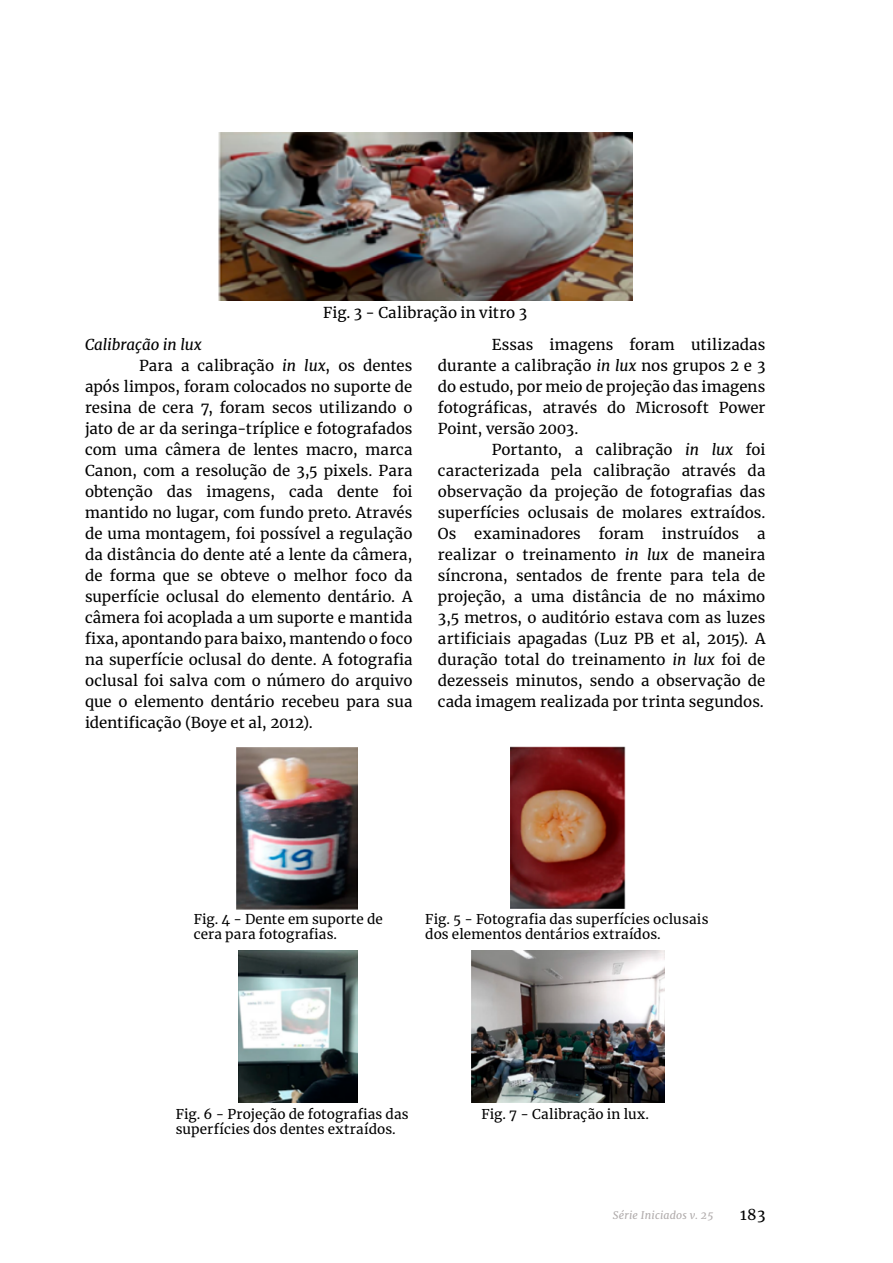
<style>
.page{position:relative;width:893px;height:1263px;background:#fff}
.page>*{position:absolute;margin:0;border:0;box-sizing:border-box;transform-origin:0 0}
.t1{font:15px/21px "Merriweather";letter-spacing:.005em;color:#000;text-align:justify}
.t2{font:italic 15px "Merriweather";color:#000}
.t3{font:13.5px/15px "Merriweather";letter-spacing:.01em;color:#000}
.t4{font:italic 10.5px "Merriweather";letter-spacing:.02em;color:#b1acac}
.s1{font-style:italic}
</style>
<div class="page">
<img style="left:218px;top:132px;width:415px;height:169px">
<img style="left:236px;top:747px;width:121px;height:162px">
<img style="left:510px;top:746px;width:115px;height:162px">
<img style="left:239px;top:951px;width:118px;height:152px">
<img style="left:471px;top:951px;width:194px;height:151px">
<p class="t1" style="left:323px;top:302px;width:205px">Fig. 3 - Calibração in vitro 3</p>
<p class="t2" style="left:85px;top:334px;width:118px">Calibração in lux</p>
<p class="t1" style="left:139px;top:354px;width:275px">Para a calibração <span class="s1">in lux</span>, os dentes</p>
<p class="t1" style="left:85px;top:375px;width:329px">após limpos, foram colocados no suporte de</p>
<p class="t1" style="left:85px;top:396px;width:329px">resina de cera 7, foram secos utilizando o</p>
<p class="t1" style="left:85px;top:417px;width:329px">jato de ar da seringa-tríplice e fotografados</p>
<p class="t1" style="left:85px;top:438px;width:329px">com uma câmera de lentes macro, marca</p>
<p class="t1" style="left:85px;top:459px;width:329px">Canon, com a resolução de 3,5 pixels. Para</p>
<p class="t1" style="left:85px;top:480px;width:329px">obtenção das imagens, cada dente foi</p>
<p class="t1" style="left:85px;top:501px;width:329px">mantido no lugar, com fundo preto. Através</p>
<p class="t1" style="left:85px;top:522px;width:329px">de uma montagem, foi possível a regulação</p>
<p class="t1" style="left:85px;top:543px;width:329px">da distância do dente até a lente da câmera,</p>
<p class="t1" style="left:85px;top:564px;width:329px">de forma que se obteve o melhor foco da</p>
<p class="t1" style="left:85px;top:585px;width:329px">superfície oclusal do elemento dentário. A</p>
<p class="t1" style="left:85px;top:606px;width:329px">câmera foi acoplada a um suporte e mantida</p>
<p class="t1" style="left:85px;top:627px;width:329px">fixa, apontando para baixo, mantendo o foco</p>
<p class="t1" style="left:85px;top:648px;width:329px">na superfície oclusal do dente. A fotografia</p>
<p class="t1" style="left:85px;top:669px;width:329px">oclusal foi salva com o número do arquivo</p>
<p class="t1" style="left:85px;top:690px;width:329px">que o elemento dentário recebeu para sua</p>
<p class="t1" style="left:85px;top:711px;width:229px">identificação (Boye et al, 2012).</p>
<p class="t1" style="left:438px;top:333px;width:329px;text-indent:54px">Essas imagens foram utilizadas durante a calibração <span class="s1">in lux</span> nos grupos 2 e 3 do estudo, por meio de projeção das imagens fotográficas, através do Microsoft Power Point, versão 2003.</p>
<p class="t1" style="left:438px;top:438px;width:329px;text-indent:54px">Portanto, a calibração <span class="s1">in lux</span> foi caracterizada pela calibração através da observação da projeção de fotografias das superfícies oclusais de molares extraídos.<br>Os examinadores foram instruídos a realizar o treinamento <span class="s1">in lux</span> de maneira síncrona, sentados de frente para tela de projeção, a uma distância de no máximo 3,5 metros, o auditório estava com as luzes artificiais apagadas (Luz PB et al, 2015). A duração total do treinamento <span class="s1">in lux</span> foi de dezesseis minutos, sendo a observação de cada imagem realizada por trinta segundos.</p>
<p class="t3" style="left:194px;top:911px;width:191px">Fig. 4 - Dente em suporte de cera para fotografias.</p>
<p class="t3" style="left:425px;top:911px;width:285px">Fig. 5 - Fotografia das superfícies oclusais dos elementos dentários extraídos.</p>
<p class="t3" style="left:176px;top:1106px;width:235px">Fig. 6 - Projeção de fotografias das superfícies dos dentes extraídos.</p>
<p class="t3" style="left:481px;top:1106px;width:169px">Fig. 7 - Calibração in lux.</p>
<p class="t4" style="left:613px;top:1208px;width:102px">Série Iniciados v. 25</p>
<p class="t1" style="left:740px;top:1204px;width:27px">183</p>
</div>
